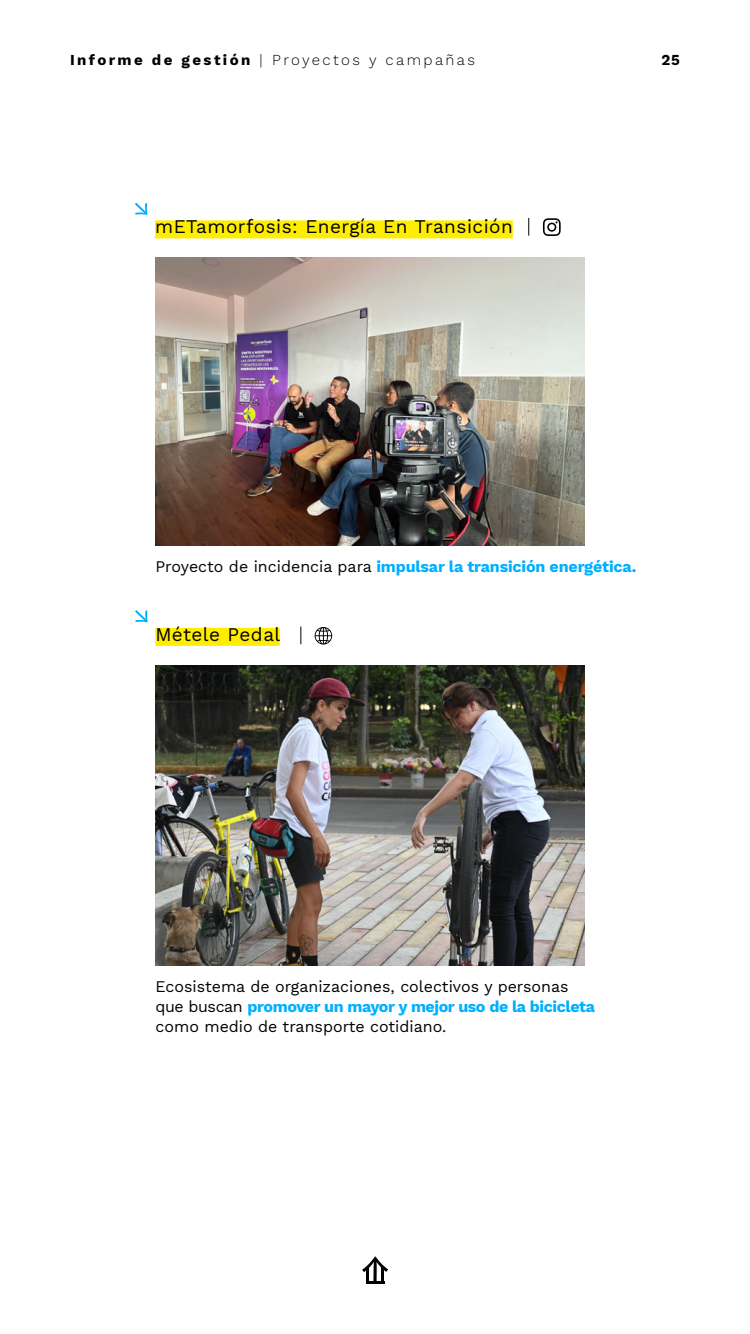
<style>
.page{position:relative;width:750px;height:1334px;background:#fff}
.page>*{position:absolute;margin:0;border:0;box-sizing:border-box;transform-origin:0 0}
.t1{font:19px "Work Sans";letter-spacing:.025em;color:#000}
.t2{font:16px/20px "Work Sans";color:#000}
.t3{font:700 16px "Work Sans";letter-spacing:-.01em;color:#00afff}
.t4{font:300 15px "Work Sans";letter-spacing:.16em;color:#000}
.t5{font:700 15px "Work Sans";color:#000}
.s1{font-weight:700}
.s2{font-weight:400;color:#000}
.s3{font-weight:700;color:#00afff}
</style>
<div class="page">
<div style="left:155px;top:628px;width:125px;height:18px;background:#ffed00"></div>
<svg style="left:135px;top:610px;width:13px;height:12px"></svg>
<img style="left:156px;top:665px;width:429px;height:300px">
<svg style="left:300px;top:627px;width:1px;height:17px"></svg>
<svg style="left:362px;top:1256px;width:26px;height:28px"></svg>
<svg style="left:315px;top:627px;width:17px;height:18px"></svg>
<div style="left:155px;top:220px;width:358px;height:18px;background:#ffed00"></div>
<svg style="left:135px;top:203px;width:12px;height:12px"></svg>
<img style="left:155px;top:257px;width:430px;height:288px">
<svg style="left:528px;top:218px;width:1px;height:18px"></svg>
<svg style="left:543px;top:218px;width:18px;height:18px"></svg>
<p class="t4" style="left:70px;top:48px;width:407px"><span class="s1">Informe de gestión</span> | Proyectos y campañas</p>
<p class="t1" style="left:155px;top:213px;width:359px">mETamorfosis: Energía En Transición</p>
<p class="t5" style="left:661px;top:51px;width:20px">25</p>
<p class="t3" style="left:155px;top:558px;width:483px"><span class="s2">Proyecto de incidencia para</span> impulsar la transición energética.</p>
<p class="t1" style="left:155px;top:620px;width:127px">Métele Pedal</p>
<p class="t2" style="left:156px;top:976px;width:441px">Ecosistema de organizaciones, colectivos y personas que buscan <span class="s3">promover un mayor y mejor uso de la bicicleta </span>como medio de transporte cotidiano.</p>
</div>
